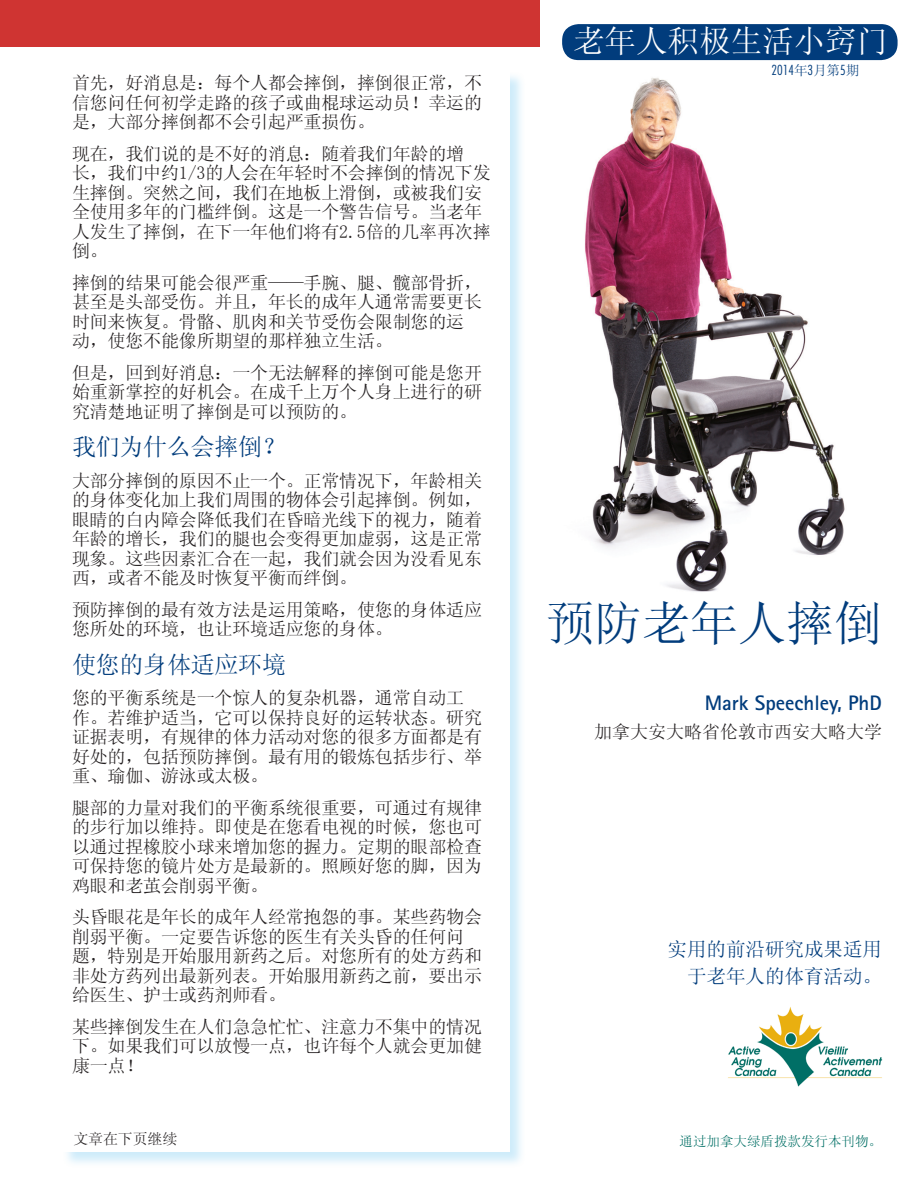
<style>
.page{position:relative;width:918px;height:1188px;background:#fff}
.page>*{position:absolute;margin:0;border:0;box-sizing:border-box;transform-origin:0 0}
.HL_1{font:48px "Sim Sun";color:#013c7c}
.t1{font:31.5px "Sim Sun";color:#fff}
.subHL{font:24px "Sim Sun";letter-spacing:-.01em;color:#013c7c}
.author{font:700 21px "Rotis Sans Serif";color:#013c7c}
.t2{font:19.5px "Sim Sun";color:#013c7c}
.body_copy{font:18px/19.5px "Sim Sun";letter-spacing:-.01em;color:#231f20;text-align:justify}
.author_title{font:18px "Sim Sun";color:#231f20}
.t3{font:15px "Sim Sun";letter-spacing:-.01em;color:#231f20}
.t4{font:13.5px "Sim Sun";color:#006f65}
.t5{font:300 condensed 13.5px "Futura";color:#013c7c}
.s1{font-family:"Sim Sun";font-weight:400;font-stretch:normal}
</style>
<div class="page">
<img style="left:536px;top:46px;width:309px;height:546px">
<div style="left:62px;top:71px;width:464px;height:1097px;background:#9fd9f6;opacity:.5"></div>
<div style="left:63px;top:72px;width:447px;height:1080px;background:#fff"></div>
<div style="left:0;top:0;width:540px;height:46px;background:#cf3432"></div>
<img style="left:728px;top:1007px;width:155px;height:80px">
<div style="left:748px;top:61px;width:134px;height:19px;background:#fff;border-radius:8px"></div>
<div style="left:561px;top:23px;width:338px;height:39px;background:#013c7c;border-radius:18px"></div>
<div style="left:559px;top:21px;width:342px;height:42px;border:3px solid #fff;border-radius:18px"></div>
<p class="body_copy" style="left:72px;top:73px;width:412px">首先，好消息是：每个人都会摔倒，摔倒很正常，不信您问任何初学走路的孩子或曲棍球运动员！幸运的是，大部分摔倒都不会引起严重损伤。</p>
<p class="body_copy" style="left:72px;top:144px;width:420px;text-align:left">现在，我们说的是不好的消息：随着我们年龄的增<br>长，我们中约1/3的人会在年轻时不会摔倒的情况下发生摔倒。突然之间，我们在地板上滑倒，或被我们安全使用多年的门槛绊倒。这是一个警告信号。当老年人发生了摔倒，在下一年他们将有2.5倍的几率再次摔倒。</p>
<p class="body_copy" style="left:72px;top:273px;width:412px;text-align:left">摔倒的结果可能会很严重——手腕、腿、髋部骨折，甚至是头部受伤。并且，年长的成年人通常需要更长时间来恢复。骨骼、肌肉和关节受伤会限制您的运动，使您不能像所期望的那样独立生活。</p>
<p class="body_copy" style="left:72px;top:363px;width:412px">但是，回到好消息：一个无法解释的摔倒可能是您开始重新掌控的好机会。在成千上万个人身上进行的研究清楚地证明了摔倒是可以预防的。</p>
<p class="subHL" style="left:72px;top:435px;width:216px">我们为什么会摔倒？</p>
<p class="body_copy" style="left:72px;top:471px;width:412px">大部分摔倒的原因不止一个。正常情况下，年龄相关的身体变化加上我们周围的物体会引起摔倒。例如，眼睛的白内障会降低我们在昏暗光线下的视力，随着年龄的增长，我们的腿也会变得更加虚弱，这是正常现象。这些因素汇合在一起，我们就会因为没看见东西，或者不能及时恢复平衡而绊倒。</p>
<p class="body_copy" style="left:72px;top:600px;width:412px">预防摔倒的最有效方法是运用策略，使您的身体适应您所处的环境，也让环境适应您的身体。</p>
<p class="subHL" style="left:72px;top:652px;width:216px">使您的身体适应环境</p>
<p class="body_copy" style="left:72px;top:688px;width:412px;text-align:left">您的平衡系统是一个惊人的复杂机器，通常自动工作。若维护适当，它可以保持良好的运转状态。研究证据表明，有规律的体力活动对您的很多方面都是有好处的，包括预防摔倒。最有用的锻炼包括步行、举重、瑜伽、游泳或太极。</p>
<p class="body_copy" style="left:72px;top:798px;width:412px">腿部的力量对我们的平衡系统很重要，可通过有规律的步行加以维持。即使是在您看电视的时候，您也可以通过捏橡胶小球来增加您的握力。定期的眼部检查可保持您的镜片处方是最新的。照顾好您的脚，因为鸡眼和老茧会削弱平衡。</p>
<p class="body_copy" style="left:72px;top:907px;width:412px;text-align:left">头昏眼花是年长的成年人经常抱怨的事。某些药物会削弱平衡。一定要告诉您的医生有关头昏的任何问题，特别是开始服用新药之后。对您所有的处方药和非处方药列出最新列表。开始服用新药之前，要出示给医生、护士或药剂师看。</p>
<p class="body_copy" style="left:72px;top:1017px;width:412px">某些摔倒发生在人们急急忙忙、注意力不集中的情况下。如果我们可以放慢一点，也许每个人就会更加健康一点！</p>
<p class="t1" style="left:573px;top:25px;width:316px">老年人积极生活小窍门</p>
<p class="t5" style="left:772px;top:62px;width:89px">2014<span class="s1">年</span>3<span class="s1">月第</span>5<span class="s1">期</span></p>
<p class="HL_1" style="left:546px;top:599px;width:337px">预防老年人摔倒</p>
<p class="author" style="left:705px;top:689px;width:179px">Mark Speechley, PhD</p>
<p class="author_title" style="left:594px;top:723px;width:289px">加拿大安大略省伦敦市西安大略大学</p>
<p class="t2" style="left:668px;top:939px;width:216px">实用的前沿研究成果适用</p>
<p class="t2" style="left:687px;top:966px;width:196px">于老年人的体育活动。</p>
<p class="t3" style="left:73px;top:1131px;width:106px">文章在下页继续</p>
<p class="t4" style="left:680px;top:1134px;width:204px">通过加拿大绿盾拨款发行本刊物。</p>
</div>
